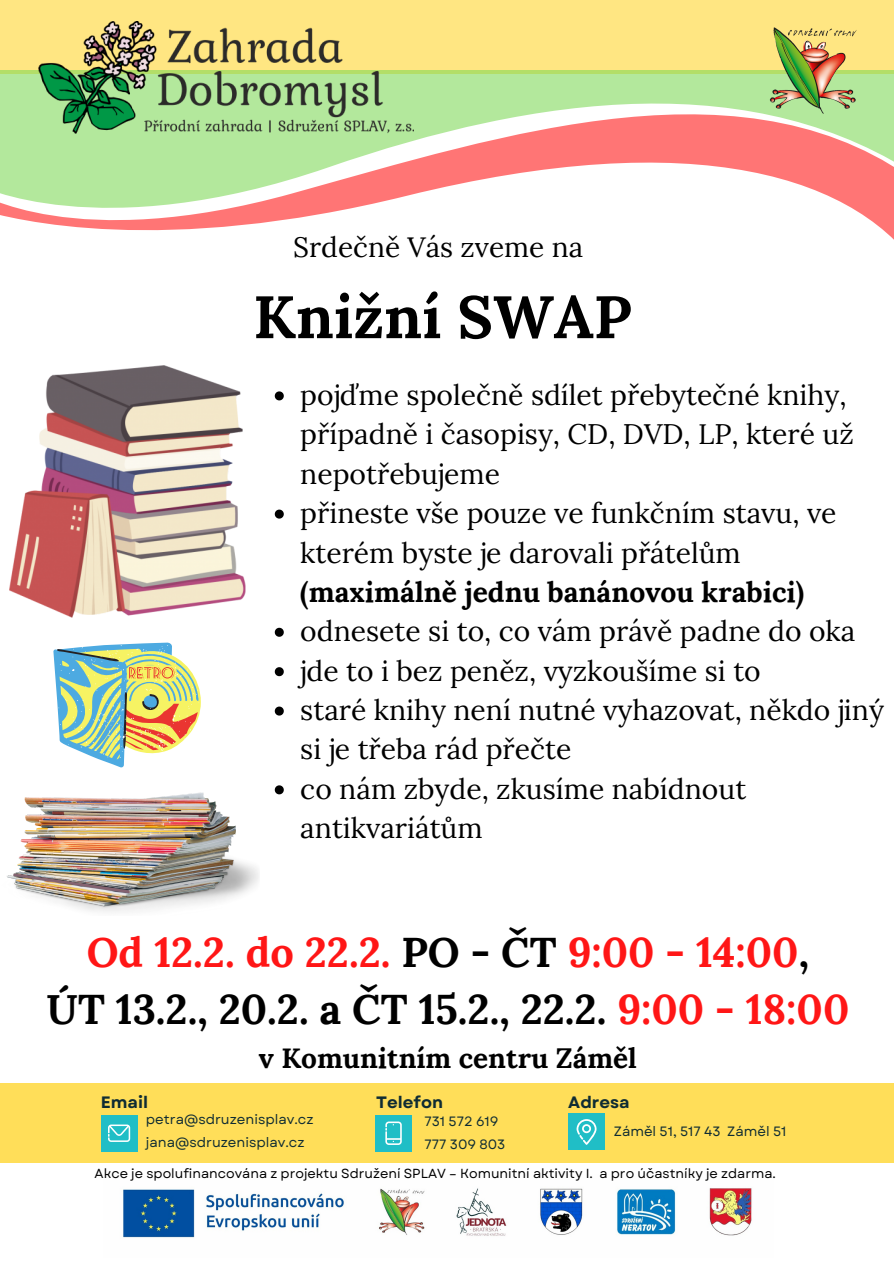
<style>
.page{position:relative;width:894px;height:1264px;background:#fff}
.page>*{position:absolute;margin:0;border:0;box-sizing:border-box;transform-origin:0 0}
.t1{font:700 59.7px "Lora";color:#000}
.t2{font:700 41.4px "Lora";color:#000}
.t3{font:700 41.4px "Lora";color:#ff1616}
.t4{font:28.2px/39.3px "Lora";color:#000}
.t5{font:700 27.9px "Lora";color:#000}
.t6{font:27.9px "Lora";color:#000}
.t7{font:700 16.5px "Garet";color:#0f2c33}
.t8{font:13.5px "Garet";color:#0f2c33}
.t9{font:13.05px "Garet";color:#000}
.s1{font-weight:700}
.s2{color:#000}
.s3{color:#ff1616}
</style>
<div class="page">
<div style="left:0;top:0;width:893px;height:73px;background:#ffe682"></div>
<svg style="left:0;top:70px;width:893px;height:169px"></svg>
<div style="left:0;top:1083px;width:893px;height:79px;background:#ffde59"></div>
<div style="left:568px;top:1113px;width:36px;height:37px;background:#20bec6"></div>
<svg style="left:576px;top:1119px;width:20px;height:25px"></svg>
<div style="left:101px;top:1114px;width:36px;height:37px;background:#20bec6"></div>
<div style="left:375px;top:1114px;width:37px;height:37px;background:#20bec6"></div>
<svg style="left:108px;top:1124px;width:22px;height:17px"></svg>
<svg style="left:385px;top:1121px;width:16px;height:23px"></svg>
<img style="left:123px;top:1188px;width:629px;height:50px">
<img style="left:769px;top:27px;width:88px;height:87px">
<img style="left:39px;top:22px;width:374px;height:111px">
<img style="left:10px;top:366px;width:235px;height:252px">
<img style="left:7px;top:792px;width:252px;height:120px">
<svg style="left:53px;top:642px;width:148px;height:125px"></svg>
<svg style="left:275px;top:391px;width:9px;height:9px"></svg>
<svg style="left:275px;top:509px;width:9px;height:9px"></svg>
<svg style="left:275px;top:627px;width:9px;height:9px"></svg>
<svg style="left:275px;top:667px;width:9px;height:9px"></svg>
<svg style="left:275px;top:706px;width:9px;height:9px"></svg>
<svg style="left:275px;top:785px;width:9px;height:9px"></svg>
<p class="t6" style="left:293px;top:229px;width:291px">Srdečně Vás zveme na</p>
<p class="t1" style="left:253px;top:278px;width:380px">Knižní SWAP</p>
<p class="t4" style="left:300px;top:375px;width:555px">pojďme společně sdílet přebytečné knihy, případně i časopisy, CD, DVD, LP, které už nepotřebujeme</p>
<p class="t4" style="left:300px;top:493px;width:537px">přineste vše pouze ve funkčním stavu, ve kterém byste je darovali přátelům <span class="s1">(maximálně jednu banánovou krabici)</span></p>
<p class="t4" style="left:300px;top:611px;width:556px">odnesete si to, co vám právě padne do oka</p>
<p class="t4" style="left:300px;top:650px;width:462px">jde to i bez peněz, vyzkoušíme si to</p>
<p class="t4" style="left:300px;top:690px;width:585px">staré knihy není nutné vyhazovat, někdo jiný si je třeba rád přečte</p>
<p class="t4" style="left:300px;top:769px;width:447px">co nám zbyde, zkusíme nabídnout antikvariátům</p>
<p class="t3" style="left:87px;top:925px;width:723px">Od 12.2. do 22.2. <span class="s2">PO - ČT</span> 9:00 - 14:00<span class="s2">,</span></p>
<p class="t2" style="left:46px;top:982px;width:804px">ÚT 13.2., 20.2. a ČT 15.2., 22.2. <span class="s3">9:00 - 18:00</span></p>
<p class="t5" style="left:259px;top:1039px;width:379px">v Komunitním centru Záměl</p>
<p class="t7" style="left:101px;top:1090px;width:49px">Email</p>
<p class="t7" style="left:568px;top:1090px;width:63px">Adresa</p>
<p class="t7" style="left:376px;top:1090px;width:68px">Telefon</p>
<p class="t8" style="left:146px;top:1109px;width:169px">petra@sdruzenisplav.cz</p>
<p class="t8" style="left:146px;top:1132px;width:160px">jana@sdruzenisplav.cz</p>
<p class="t8" style="left:424px;top:1111px;width:75px">731 572 619</p>
<p class="t8" style="left:424px;top:1134px;width:82px">777 309 803</p>
<p class="t8" style="left:613px;top:1121px;width:174px">Záměl 51, 517 43 Záměl 51</p>
<p class="t9" style="left:95px;top:1164px;width:682px">Akce je spolufinancována z projektu Sdružení SPLAV – Komunitní aktivity I. a pro účastníky je zdarma.</p>
</div>
